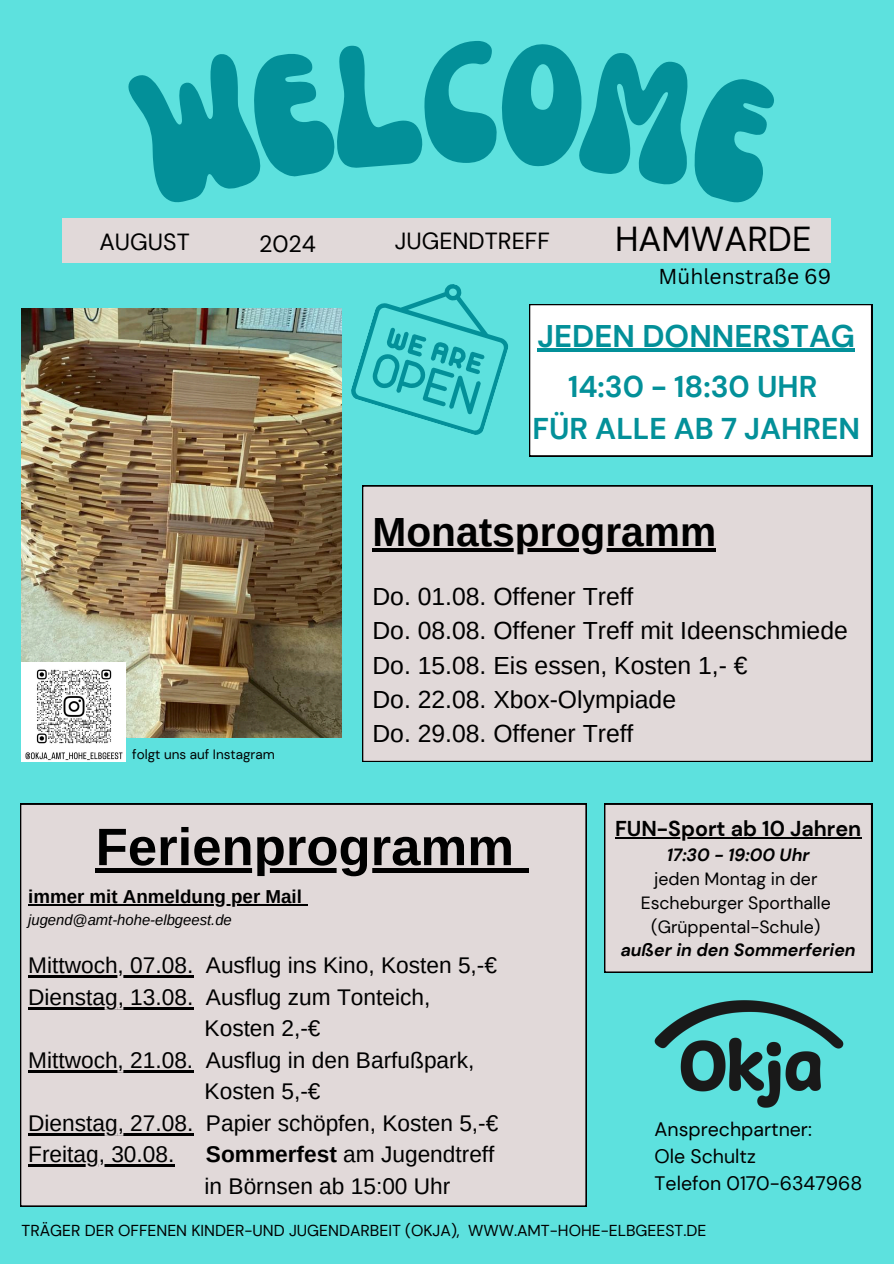
<style>
.page{position:relative;width:894px;height:1264px;background:#fff}
.page>*{position:absolute;margin:0;border:0;box-sizing:border-box;transform-origin:0 0}
.t1{font:175.8px "Nectarine";color:#039099}
.t2{font:700 52.65px "Arimo";color:#000}
.t3{font:700 40.65px "Arimo";color:#000}
.t4{font:34.65px "DM Sans";color:#000}
.t5{font:700 31.2px "DM Sans";color:#039099}
.t6{font:700 30px/41.8px "DM Sans";color:#039099;text-align:center}
.t7{font:24.75px "Arimo";color:#000}
.t8{font:23.25px "DM Sans";color:#000}
.t9{font:22.65px "Arimo";color:#000}
.t10{font:700 21.45px "DM Sans";color:#000}
.t11{font:21px "Canva Sans";color:#000}
.t12{font:19.5px "DM Sans";color:#000}
.t13{font:700 18.75px "Arimo";color:#000}
.t14{font:17.7px "DM Sans";color:#000}
.t15{font:italic 700 17.7px "DM Sans";color:#000}
.t16{font:15.75px "DM Sans";color:#000}
.t17{font:italic 14.85px "Arimo";color:#000}
.t18{font:13.5px "DM Sans";color:#000}
.s1{font-weight:700}
</style>
<div class="page">
<div style="left:0;top:0;width:893px;height:1263px;background:#5de1de"></div>
<div style="left:63px;top:218px;width:768px;height:45px;background:#e1d9d9"></div>
<div style="left:529px;top:304px;width:342px;height:152px;background:#fff"></div>
<hr style="left:537px;top:349px;width:317px;height:3px;background:#039099">
<img style="left:22px;top:308px;width:319px;height:429px">
<svg style="left:351px;top:284px;width:157px;height:151px"></svg>
<img style="left:654px;top:1000px;width:190px;height:108px">
<div style="left:604px;top:803px;width:267px;height:169px;background:#e1d9d9"></div>
<hr style="left:615px;top:837px;width:246px;height:1px;background:#000">
<div style="left:20px;top:803px;width:566px;height:403px;background:#e1d9d9"></div>
<div style="left:96px;top:868px;width:418px;height:5px;background:#000"></div>
<div style="left:514px;top:868px;width:14px;height:5px;background:#000"></div>
<hr style="left:28px;top:904px;width:274px;height:1px;background:#000">
<hr style="left:28px;top:975px;width:102px;height:2px;background:#000">
<hr style="left:130px;top:975px;width:63px;height:2px;background:#000">
<hr style="left:28px;top:1006px;width:165px;height:3px;background:#000">
<hr style="left:28px;top:1069px;width:165px;height:3px;background:#000">
<hr style="left:28px;top:1132px;width:165px;height:3px;background:#000">
<hr style="left:28px;top:1164px;width:146px;height:2px;background:#000">
<div style="left:362px;top:485px;width:509px;height:277px;background:#e1d9d9"></div>
<hr style="left:372px;top:548px;width:344px;height:3px;background:#000">
<img style="left:22px;top:663px;width:103px;height:99px">
<h6 class="t1" style="left:422px;top:38px;width:77px">c</h6>
<p class="t8" style="left:99px;top:227px;width:92px">AUGUST</p>
<p class="t8" style="left:259px;top:229px;width:58px">2024</p>
<p class="t8" style="left:395px;top:226px;width:156px">JUGENDTREFF</p>
<p class="t4" style="left:615px;top:217px;width:198px">HAMWARDE</p>
<p class="t11" style="left:658px;top:261px;width:174px">Mühlenstraße 69</p>
<h3 class="t5" style="left:537px;top:316px;width:319px">JEDEN DONNERSTAG</h3>
<h5 class="t6" style="left:532px;top:366px;width:329px">14:30 - 18:30 UHR<br>FÜR ALLE AB 7 JAHREN</h5>
<p class="t18" style="left:132px;top:745px;width:144px">folgt uns auf Instagram</p>
<p class="t3" style="left:372px;top:509px;width:345px">Monatsprogramm</p>
<p class="t7" style="left:372px;top:582px;width:262px">Do. 01.08. Offener Treff</p>
<p class="t7" style="left:372px;top:617px;width:476px">Do. 08.08. Offener Treff mit Ideenschmiede</p>
<p class="t7" style="left:372px;top:651px;width:376px">Do. 15.08. Eis essen, Kosten 1,- €</p>
<p class="t7" style="left:372px;top:685px;width:305px">Do. 22.08. Xbox-Olympiade</p>
<p class="t7" style="left:372px;top:720px;width:262px">Do. 29.08. Offener Treff</p>
<p class="t2" style="left:96px;top:817px;width:420px">Ferienprogramm</p>
<p class="t13" style="left:28px;top:886px;width:275px">immer mit Anmeldung per Mail</p>
<p class="t17" style="left:28px;top:911px;width:205px">jugend@amt-hohe-elbgeest.de</p>
<p class="t9" style="left:28px;top:952px;width:470px">Mittwoch, 07.08. Ausflug ins Kino, Kosten 5,-€</p>
<p class="t9" style="left:28px;top:984px;width:403px">Dienstag, 13.08. Ausflug zum Tonteich,</p>
<p class="t9" style="left:204px;top:1015px;width:117px">Kosten 2,-€</p>
<p class="t9" style="left:28px;top:1047px;width:447px">Mittwoch, 21.08. Ausflug in den Barfußpark,</p>
<p class="t9" style="left:204px;top:1078px;width:117px">Kosten 5,-€</p>
<p class="t9" style="left:28px;top:1110px;width:471px">Dienstag, 27.08. Papier schöpfen, Kosten 5,-€</p>
<p class="t9" style="left:28px;top:1141px;width:148px">Freitag, 30.08.</p>
<p class="t9" style="left:206px;top:1141px;width:290px"><span class="s1">Sommerfest</span> am Jugendtreff</p>
<p class="t9" style="left:204px;top:1173px;width:247px">in Börnsen ab 15:00 Uhr</p>
<p class="t10" style="left:615px;top:814px;width:248px">FUN-Sport ab 10 Jahren</p>
<p class="t15" style="left:666px;top:843px;width:144px">17:30 - 19:00 Uhr</p>
<p class="t14" style="left:654px;top:867px;width:165px">jeden Montag in der</p>
<p class="t14" style="left:640px;top:891px;width:192px">Escheburger Sporthalle</p>
<p class="t14" style="left:651px;top:915px;width:171px">(Grüppental-Schule)</p>
<p class="t15" style="left:620px;top:938px;width:236px">außer in den Sommerferien</p>
<p class="t12" style="left:654px;top:1117px;width:159px">Ansprechpartner:</p>
<p class="t12" style="left:654px;top:1144px;width:103px">Ole Schultz</p>
<p class="t12" style="left:654px;top:1171px;width:209px">Telefon 0170-6347968</p>
<p class="t16" style="left:22px;top:1220px;width:686px">TRÄGER DER OFFENEN KINDER-UND JUGENDARBEIT (OKJA), WWW.AMT-HOHE-ELBGEEST.DE</p>
</div>
